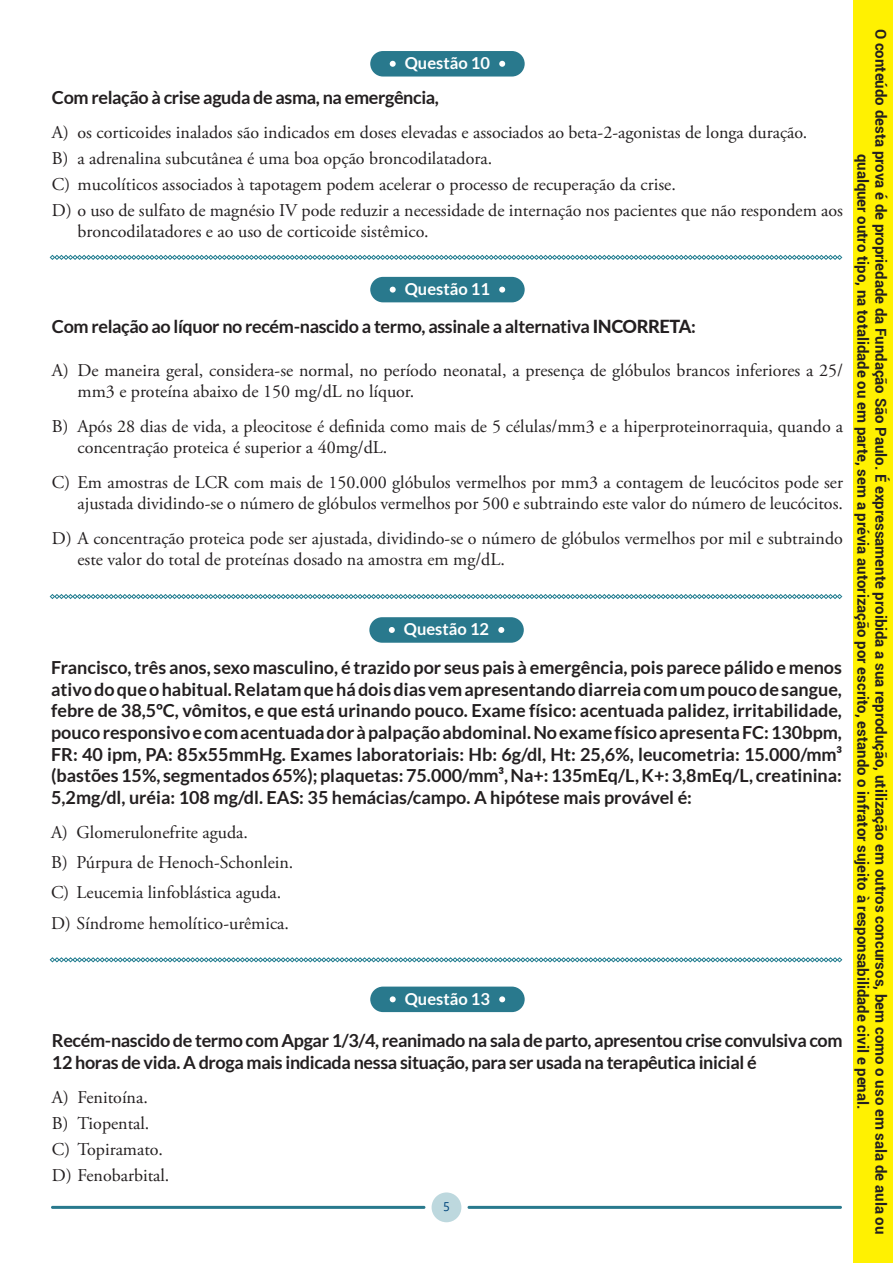
<style>
.page{position:relative;width:893px;height:1263px;background:#fff}
.page>*{position:absolute;margin:0;border:0;box-sizing:border-box;transform-origin:0 0}
.t1{font:18px/25.8px "Adobe Garamond Pro";color:#231f20}
.t2{font:700 18px/21.6px "Lato";letter-spacing:-.02em;color:#231f20;text-align:justify}
.t3{font:700 16.5px "Lato";color:#fff}
.t4{font:700 15px/18px "Roboto";color:#231f20;text-align:center}
.t5{font:12.6px "Segoe UI";color:#00467c}
.s1{font-weight:800}
</style>
<div class="page">
<div style="left:432px;top:1192px;width:29px;height:30px;background:#bdd8de;border-radius:50%"></div>
<hr style="left:51px;top:1206px;width:374px;height:3px;background:#29798d">
<hr style="left:468px;top:1206px;width:374px;height:3px;background:#29798d">
<div style="left:370px;top:51px;width:155px;height:26px;background:#29798d;border-radius:13px"></div>
<svg style="left:390px;top:61px;width:6px;height:6px"></svg>
<svg style="left:499px;top:61px;width:6px;height:6px"></svg>
<div style="left:370px;top:277px;width:155px;height:25px;background:#29798d;border-radius:13px"></div>
<svg style="left:390px;top:287px;width:6px;height:6px"></svg>
<svg style="left:499px;top:287px;width:6px;height:6px"></svg>
<div style="left:369px;top:617px;width:155px;height:26px;background:#29798d;border-radius:13px"></div>
<svg style="left:389px;top:627px;width:6px;height:6px"></svg>
<svg style="left:498px;top:627px;width:6px;height:6px"></svg>
<div style="left:370px;top:986px;width:155px;height:26px;background:#29798d;border-radius:13px"></div>
<svg style="left:390px;top:996px;width:6px;height:6px"></svg>
<svg style="left:499px;top:996px;width:6px;height:6px"></svg>
<svg style="left:50px;top:255px;width:792px;height:5px"></svg>
<svg style="left:50px;top:594px;width:792px;height:5px"></svg>
<svg style="left:50px;top:957px;width:792px;height:5px"></svg>
<div style="left:853px;top:0;width:40px;height:1263px;background:#fff101"></div>
<p class="t3" style="left:405px;top:54px;width:87px">Questão 10</p>
<p class="t2" style="left:52px;top:86px;width:388px">Com relação à crise aguda de asma, na emergência,</p>
<p class="t1" style="left:52px;top:120px;width:792px">A) os corticoides inalados são indicados em doses elevadas e associados ao beta-2-agonistas de longa duração.<br>B) a adrenalina subcutânea é uma boa opção broncodilatadora.<br>C) mucolíticos associados à tapotagem podem acelerar o processo de recuperação da crise.<br>D) o uso de sulfato de magnésio IV pode reduzir a necessidade de internação nos pacientes que não respondem aos</p>
<p class="t1" style="left:77px;top:219px;width:353px">broncodilatadores e ao uso de corticoide sistêmico.</p>
<p class="t3" style="left:405px;top:279px;width:87px">Questão 11</p>
<p class="t2" style="left:52px;top:315px;width:645px">Com relação ao líquor no recém-nascido a termo, assinale a alternativa <span class="s1">INCORRETA</span>:</p>
<p class="t1" style="left:77px;top:360px;width:767px;line-height:21.6px;text-indent:-26px">A) De maneira geral, considera-se normal, no período neonatal, a presença de glóbulos brancos inferiores a 25/ mm3 e proteína abaixo de 150 mg/dL no líquor.</p>
<p class="t1" style="left:77px;top:416px;width:767px;line-height:21.6px;text-indent:-26px">B) Após 28 dias de vida, a pleocitose é definida como mais de 5 células/mm3 e a hiperproteinorraquia, quando a concentração proteica é superior a 40mg/dL.</p>
<p class="t1" style="left:52px;top:472px;width:792px;line-height:21.6px;text-align:right">C) Em amostras de LCR com mais de 150.000 glóbulos vermelhos por mm3 a contagem de leucócitos pode ser ajustada dividindo-se o número de glóbulos vermelhos por 500 e subtraindo este valor do número de leucócitos.</p>
<p class="t1" style="left:77px;top:528px;width:767px;line-height:21.6px;text-indent:-26px">D) A concentração proteica pode ser ajustada, dividindo-se o número de glóbulos vermelhos por mil e subtraindo este valor do total de proteínas dosado na amostra em mg/dL.</p>
<p class="t3" style="left:404px;top:620px;width:87px">Questão 12</p>
<p class="t2" style="left:51px;top:657px;width:792px">Francisco, três anos, sexo masculino, é trazido por seus pais à emergência, pois parece pálido e menos ativo do que o habitual. Relatam que há dois dias vem apresentando diarreia com um pouco de sangue, febre de 38,5ºC, vômitos, e que está urinando pouco. Exame físico: acentuada palidez, irritabilidade, pouco responsivo e com acentuada dor à palpação abdominal. No exame físico apresenta FC: 130bpm, FR: 40 ipm, PA: 85x55mmHg. Exames laboratoriais: Hb: 6g/dl, Ht: 25,6%, leucometria: 15.000/mm³ (bastões 15%, segmentados 65%); plaquetas: 75.000/mm³, Na+: 135mEq/L, K+: 3,8mEq/L, creatinina:<br>5,2mg/dl, uréia: 108 mg/dl. EAS: 35 hemácias/campo. A hipótese mais provável é:</p>
<p class="t1" style="left:51px;top:818px;width:244px;line-height:30.2px">A) Glomerulonefrite aguda.<br>B) Púrpura de Henoch-Schonlein.<br>C) Leucemia linfoblástica aguda.<br>D) Síndrome hemolítico-urêmica.</p>
<p class="t3" style="left:405px;top:989px;width:87px">Questão 13</p>
<p class="t2" style="left:52px;top:1029px;width:792px">Recém-nascido de termo com Apgar 1/3/4, reanimado na sala de parto, apresentou crise convulsiva com<br>12 horas de vida. A droga mais indicada nessa situação, para ser usada na terapêutica inicial é</p>
<p class="t1" style="left:52px;top:1085px;width:119px">A) Fenitoína.<br>B) Tiopental.<br>C) Topiramato.<br>D) Fenobarbital.</p>
<p class="t5" style="left:443px;top:1195px;width:8px">5</p>
<p class="t4" style="left:890px;top:29px;width:1207px;rotate:90deg">O conteúdo desta prova é de propriedade da Fundação São Paulo. É expressamente proibida a sua reprodução, utilização em outros concursos, bem como o uso em sala de aula ou qualquer outro tipo, na totalidade ou em parte, sem a prévia autorização por escrito, estando o infrator sujeito à responsabilidade civil e penal.</p>
</div>
